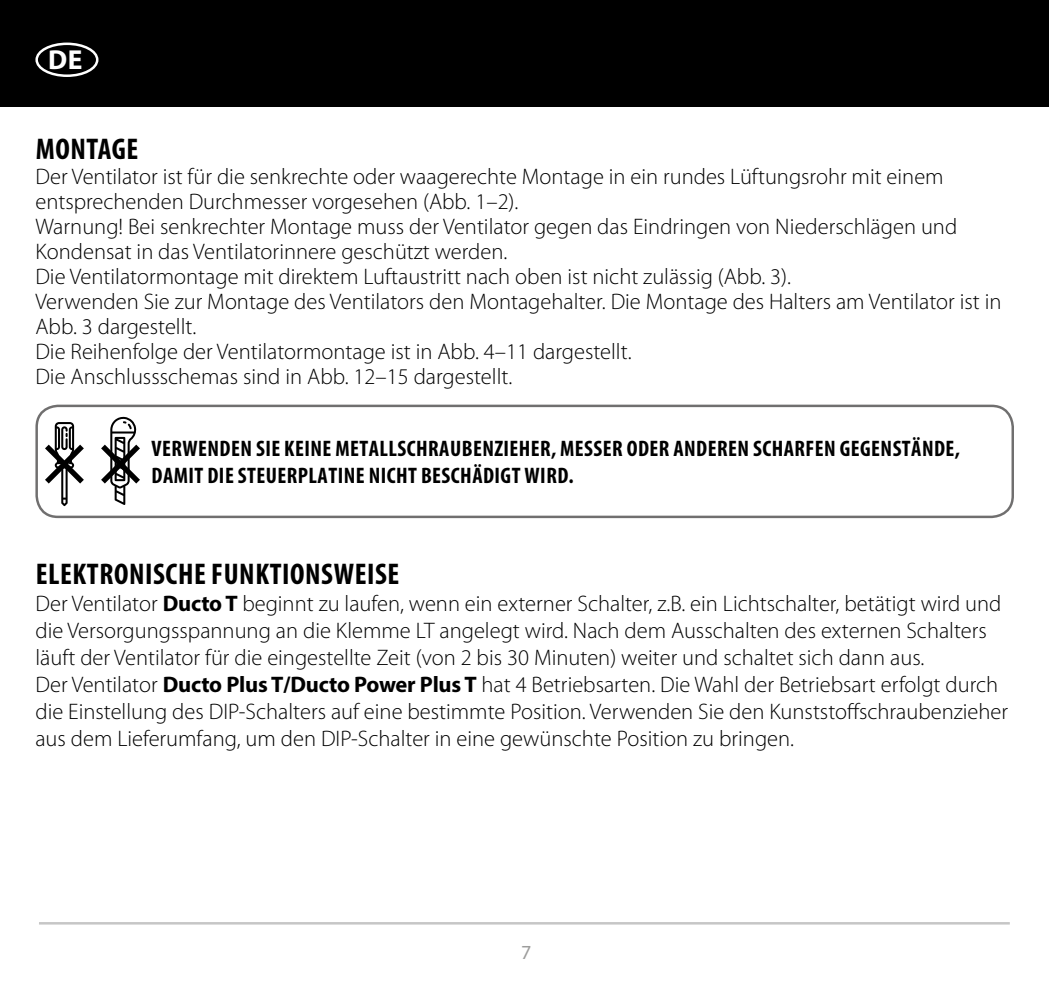
<style>
.page{position:relative;width:1049px;height:993px;background:#fff}
.page>*{position:absolute;margin:0;border:0;box-sizing:border-box;transform-origin:0 0}
.t1{font:700 condensed 30px "Myriad Pro";letter-spacing:.02em;color:#000}
.t2{font:700 27.5px "Myriad Pro";color:#fff}
.t3{font:300 22.5px/25px "Myriad Pro";color:#000}
.t4{font:700 condensed 22.5px/27px "Myriad Pro";letter-spacing:.02em;color:#000}
.t5{font:20px "Myriad Pro";color:#9d9d9c}
.s1{font-weight:700}
</style>
<div class="page">
<div style="left:0;top:0;width:1049px;height:106px;background:#000"></div>
<div style="left:35px;top:43px;width:63px;height:34px;border:2px solid #fff;border-radius:50%"></div>
<hr style="left:39px;top:921px;width:971px;height:3px;background:#c6c6c6">
<svg style="left:45px;top:422px;width:39px;height:84px"></svg>
<svg style="left:101px;top:416px;width:39px;height:89px"></svg>
<div style="left:35px;top:404px;width:979px;height:114px;border:2px solid #706f6f;border-radius:21px"></div>
<p class="t2" style="left:48px;top:42px;width:36px">DE</p>
<h1 class="t1" style="left:36px;top:130px;width:104px">MONTAGE</h1>
<p class="t3" style="left:35px;top:164px;width:967px">Der Ventilator ist für die senkrechte oder waagerechte Montage in ein rundes Lüftungsrohr mit einem entsprechenden Durchmesser vorgesehen (Abb. 1–2).<br>Warnung! Bei senkrechter Montage muss der Ventilator gegen das Eindringen von Niederschlägen und Kondensat in das Ventilatorinnere geschützt werden.<br>Die Ventilatormontage mit direktem Luftaustritt nach oben ist nicht zulässig (Abb. 3).<br>Verwenden Sie zur Montage des Ventilators den Montagehalter. Die Montage des Halters am Ventilator ist in Abb. 3 dargestellt.<br>Die Reihenfolge der Ventilatormontage ist in Abb. 4–11 dargestellt.<br>Die Anschlussschemas sind in Abb. 12–15 dargestellt.</p>
<p class="t4" style="left:152px;top:434px;width:810px">VERWENDEN SIE KEINE METALLSCHRAUBENZIEHER, MESSER ODER ANDEREN SCHARFEN GEGENSTÄNDE,<br>DAMIT DIE STEUERPLATINE NICHT BESCHÄDIGT WIRD.</p>
<h1 class="t1" style="left:36px;top:555px;width:365px">ELEKTRONISCHE FUNKTIONSWEISE</h1>
<p class="t3" style="left:35px;top:590px;width:974px;line-height:27px">Der Ventilator <span class="s1">Ducto T</span> beginnt zu laufen, wenn ein externer Schalter, z.B. ein Lichtschalter, betätigt wird und die Versorgungsspannung an die Klemme LT angelegt wird. Nach dem Ausschalten des externen Schalters läuft der Ventilator für die eingestellte Zeit (von 2 bis 30 Minuten) weiter und schaltet sich dann aus.<br>Der Ventilator <span class="s1">Ducto Plus T/Ducto Power Plus T</span> hat 4 Betriebsarten. Die Wahl der Betriebsart erfolgt durch die Einstellung des DIP-Schalters auf eine bestimmte Position. Verwenden Sie den Kunststoffschraubenzieher aus dem Lieferumfang, um den DIP-Schalter in eine gewünschte Position zu bringen.</p>
<p class="t5" style="left:521px;top:939px;width:12px">7</p>
</div>
